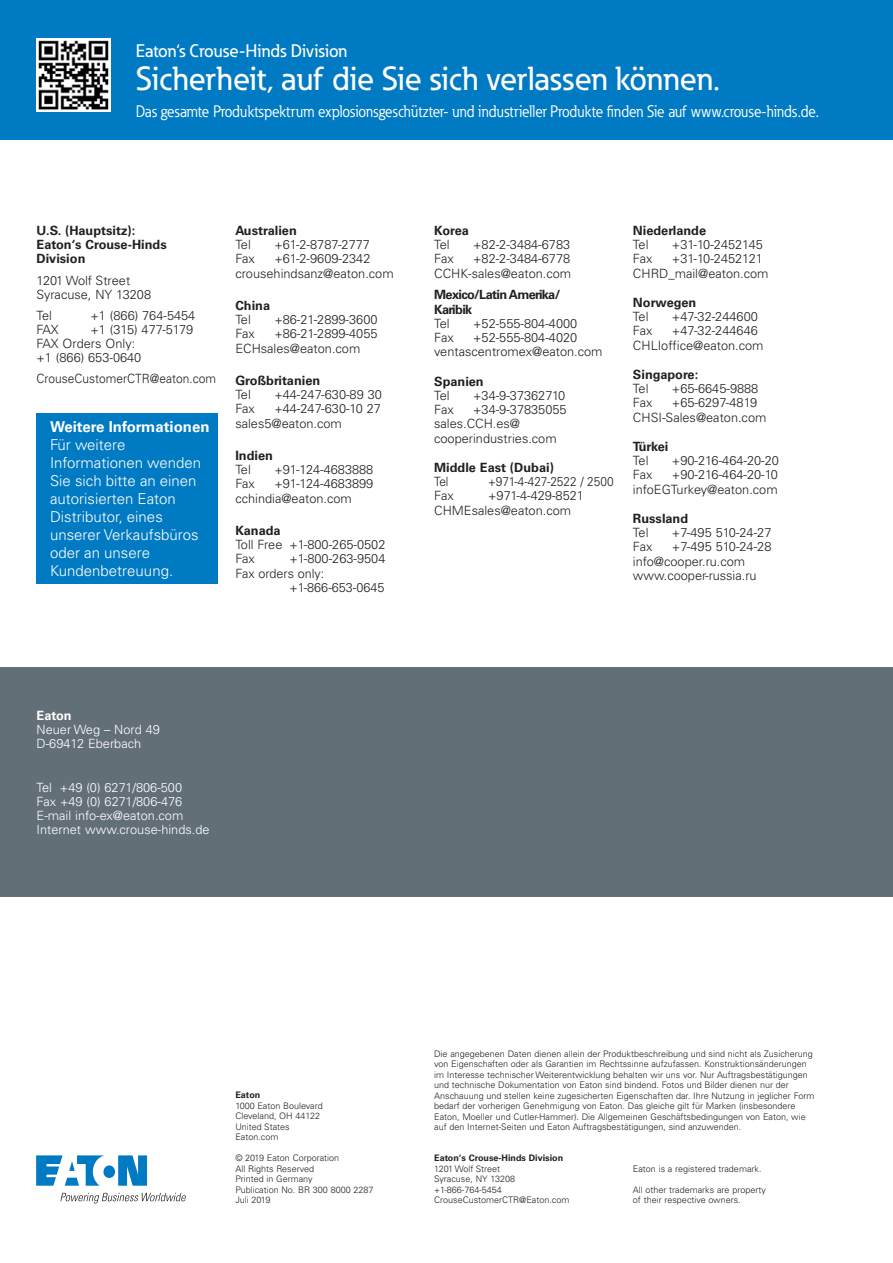
<style>
.page{position:relative;width:893px;height:1263px;background:#fff}
.page>*{position:absolute;margin:0;border:0;box-sizing:border-box;transform-origin:0 0}
.t1{font:500 33px "Eaton";color:#fff}
.t2{font:500 18px "Eaton";color:#fff}
.t3{font:16.5px "Eaton";color:#fff;scale:.9 1}
.t4{font:300 15px/18px "Univers LT Pro 45";color:#fff}
.t5{font:700 15px "Univers LT Pro 65";color:#fff}
.t6{font:300 12.75px/14.2px "Univers LT Pro 45";color:#231f20}
.t7{font:700 12.75px/14.2px "Univers LT Pro 65";color:#231f20}
.t8{font:300 12.75px/14.2px "Univers LT Pro 45";color:#fff}
.t9{font:300 12.75px "Univers LT Pro 45";color:#231f20;scale:.94 1}
.t10{font:700 12.75px/14.2px "Univers LT Pro 65";letter-spacing:-.05em;color:#231f20}
.t11{font:300 12.75px "Univers LT Pro 45";color:#231f20;scale:.93 1}
.t12{font:700 12.75px "Univers LT Pro 65";color:#fff}
.t13{font:300 9px/10.5px "Univers LT Pro 45";color:#231f20}
.t14{font:700 9px "Univers LT Pro 65";color:#231f20}
</style>
<div class="page">
<div style="left:0;top:0;width:893px;height:139px;background:#007ac2"></div>
<div style="left:37px;top:413px;width:181px;height:171px;background:#007ac2"></div>
<img style="left:37px;top:38px;width:73px;height:74px">
<div style="left:0;top:668px;width:893px;height:229px;background:#636f77"></div>
<svg style="left:36px;top:1155px;width:111px;height:31px"></svg>
<svg style="left:60px;top:1193px;width:126px;height:10px"></svg>
<h2 class="t2" style="left:136px;top:44px;width:213px">Eaton‘s Crouse-Hinds Division</h2>
<h1 class="t1" style="left:136px;top:66px;width:585px">Sicherheit, auf die Sie sich verlassen können.</h1>
<h3 class="t3" style="left:136px;top:105px;width:760px">Das gesamte Produktspektrum explosionsgeschützter- und industrieller Produkte finden Sie auf www.crouse-hinds.de.</h3>
<h3 class="t7" style="left:37px;top:225px;width:132px">U.S. (Hauptsitz):<br>Eaton‘s Crouse-Hinds<br>Division</h3>
<h3 class="t6" style="left:37px;top:275px;width:116px">1201 Wolf Street<br>Syracuse, NY 13208</h3>
<h3 class="t6" style="left:37px;top:309px;width:17px">Tel</h3>
<h3 class="t6" style="left:91px;top:309px;width:106px">+1 (866) 764-5454</h3>
<h3 class="t6" style="left:37px;top:324px;width:24px">FAX</h3>
<h3 class="t6" style="left:37px;top:324px;width:158px;text-indent:54px">+1 (315) 477-5179<br>FAX Orders Only:<br>+1 (866) 653-0640</h3>
<h3 class="t9" style="left:37px;top:373px;width:192px">CrouseCustomerCTR@eaton.com</h3>
<h3 class="t5" style="left:50px;top:421px;width:161px">Weitere Informationen</h3>
<h3 class="t4" style="left:50px;top:438px;width:153px">Für weitere<br>Informationen wenden<br>Sie sich bitte an einen autorisierten Eaton<br>Distributor, eines unserer Verkaufsbüros oder an unsere<br>Kundenbetreuung.</h3>
<h3 class="t7" style="left:235px;top:225px;width:63px">Australien</h3>
<h3 class="t6" style="left:235px;top:239px;width:17px">Tel</h3>
<h3 class="t6" style="left:274px;top:239px;width:97px">+61-2-8787-2777</h3>
<h3 class="t6" style="left:235px;top:253px;width:21px">Fax</h3>
<h3 class="t6" style="left:235px;top:253px;width:160px;text-indent:39px">+61-2-9609-2342 crousehindsanz@eaton.com</h3>
<h3 class="t7" style="left:235px;top:300px;width:36px">China</h3>
<h3 class="t6" style="left:235px;top:314px;width:17px">Tel</h3>
<h3 class="t6" style="left:274px;top:314px;width:105px">+86-21-2899-3600</h3>
<h3 class="t6" style="left:235px;top:328px;width:21px">Fax</h3>
<h3 class="t6" style="left:235px;top:328px;width:144px;text-indent:39px">+86-21-2899-4055<br>ECHsales@eaton.com</h3>
<h3 class="t7" style="left:235px;top:375px;width:86px">Großbritanien</h3>
<h3 class="t6" style="left:235px;top:389px;width:17px">Tel</h3>
<h3 class="t6" style="left:274px;top:389px;width:109px">+44-247-630-89 30</h3>
<h3 class="t6" style="left:235px;top:403px;width:21px">Fax</h3>
<h3 class="t6" style="left:235px;top:403px;width:147px;text-indent:39px">+44-247-630-10 27 sales5@eaton.com</h3>
<h3 class="t7" style="left:235px;top:450px;width:39px">Indien</h3>
<h3 class="t6" style="left:235px;top:464px;width:17px">Tel</h3>
<h3 class="t6" style="left:274px;top:464px;width:100px">+91-124-4683888</h3>
<h3 class="t6" style="left:235px;top:478px;width:21px">Fax</h3>
<h3 class="t6" style="left:235px;top:478px;width:139px;text-indent:39px">+91-124-4683899 cchindia@eaton.com</h3>
<h3 class="t7" style="left:235px;top:525px;width:47px">Kanada</h3>
<h3 class="t6" style="left:235px;top:539px;width:152px">Toll Free +1-800-265-0502<br>Fax</h3>
<h3 class="t6" style="left:289px;top:553px;width:98px">+1-800-263-9504</h3>
<h3 class="t6" style="left:235px;top:567px;width:91px">Fax orders only:</h3>
<h3 class="t6" style="left:289px;top:582px;width:97px">+1-866-653-0645</h3>
<h3 class="t7" style="left:434px;top:225px;width:36px">Korea</h3>
<h3 class="t6" style="left:434px;top:239px;width:17px">Tel</h3>
<h3 class="t6" style="left:473px;top:239px;width:99px">+82-2-3484-6783</h3>
<h3 class="t6" style="left:434px;top:253px;width:21px">Fax</h3>
<h3 class="t6" style="left:434px;top:253px;width:139px;text-align:right">+82-2-3484-6778<br>CCHK-sales@eaton.com</h3>
<h3 class="t10" style="left:434px;top:289px;width:128px">Mexico/Latin Amerika/<br>Karibik</h3>
<h3 class="t6" style="left:434px;top:318px;width:17px">Tel</h3>
<h3 class="t6" style="left:473px;top:318px;width:106px">+52-555-804-4000</h3>
<h3 class="t6" style="left:434px;top:332px;width:21px">Fax</h3>
<h3 class="t6" style="left:434px;top:332px;width:170px;text-indent:39px">+52-555-804-4020 ventascentromex@eaton.com</h3>
<h3 class="t7" style="left:434px;top:375px;width:51px">Spanien</h3>
<h3 class="t6" style="left:434px;top:390px;width:17px">Tel</h3>
<h3 class="t6" style="left:473px;top:390px;width:94px">+34-9-37362710</h3>
<h3 class="t6" style="left:434px;top:404px;width:21px">Fax</h3>
<h3 class="t6" style="left:434px;top:404px;width:134px;text-indent:39px">+34-9-37835055 sales.CCH.es@ cooperindustries.com</h3>
<h3 class="t7" style="left:434px;top:462px;width:121px">Middle East (Dubai)</h3>
<h3 class="t11" style="left:434px;top:477px;width:17px">Tel</h3>
<h3 class="t11" style="left:488px;top:477px;width:136px">+971-4-427-2522 / 2500</h3>
<h3 class="t6" style="left:434px;top:490px;width:21px">Fax</h3>
<h3 class="t6" style="left:434px;top:490px;width:151px;text-indent:54px">+971-4-429-8521<br>CHMEsales@eaton.com</h3>
<h3 class="t7" style="left:633px;top:225px;width:75px">Niederlande</h3>
<h3 class="t6" style="left:633px;top:239px;width:17px">Tel</h3>
<h3 class="t6" style="left:672px;top:239px;width:92px">+31-10-2452145</h3>
<h3 class="t6" style="left:633px;top:253px;width:21px">Fax</h3>
<h3 class="t6" style="left:633px;top:253px;width:137px;text-indent:39px">+31-10-2452121<br>CHRD_mail@eaton.com</h3>
<h3 class="t7" style="left:633px;top:297px;width:65px">Norwegen</h3>
<h3 class="t6" style="left:633px;top:311px;width:17px">Tel</h3>
<h3 class="t6" style="left:672px;top:311px;width:87px">+47-32-244600</h3>
<h3 class="t6" style="left:633px;top:325px;width:21px">Fax</h3>
<h3 class="t6" style="left:633px;top:325px;width:132px;text-indent:39px">+47-32-244646<br>CHLIoffice@eaton.com</h3>
<h3 class="t7" style="left:633px;top:369px;width:67px">Singapore:</h3>
<h3 class="t6" style="left:633px;top:383px;width:17px">Tel</h3>
<h3 class="t6" style="left:672px;top:383px;width:88px">+65-6645-9888</h3>
<h3 class="t6" style="left:633px;top:397px;width:21px">Fax</h3>
<h3 class="t6" style="left:633px;top:397px;width:135px;text-indent:39px">+65-6297-4819<br>CHSI-Sales@eaton.com</h3>
<h3 class="t7" style="left:633px;top:441px;width:37px">Türkei</h3>
<h3 class="t6" style="left:633px;top:455px;width:17px">Tel</h3>
<h3 class="t6" style="left:672px;top:455px;width:109px">+90-216-464-20-20</h3>
<h3 class="t6" style="left:633px;top:469px;width:21px">Fax</h3>
<h3 class="t6" style="left:633px;top:469px;width:147px;text-align:right">+90-216-464-20-10 infoEGTurkey@eaton.com</h3>
<h3 class="t7" style="left:633px;top:513px;width:57px">Russland</h3>
<h3 class="t6" style="left:633px;top:527px;width:17px">Tel</h3>
<h3 class="t6" style="left:672px;top:527px;width:101px">+7-495 510-24-27</h3>
<h3 class="t6" style="left:633px;top:541px;width:21px">Fax</h3>
<h3 class="t6" style="left:633px;top:541px;width:140px;text-indent:39px">+7-495 510-24-28 info@cooper.ru.com www.cooper-russia.ru</h3>
<h3 class="t12" style="left:37px;top:710px;width:37px">Eaton</h3>
<h3 class="t8" style="left:37px;top:724px;width:125px">Neuer Weg – Nord 49<br>D-69412 Eberbach</h3>
<h3 class="t8" style="left:37px;top:781px;width:174px">Tel +49 (0) 6271/806-500<br>Fax +49 (0) 6271/806-476<br>E-mail info-ex@eaton.com<br>Internet www.crouse-hinds.de</h3>
<p class="t13" style="left:434px;top:1049px;width:382px">Die angegebenen Daten dienen allein der Produktbeschreibung und sind nicht als Zusicherung von Eigenschaften oder als Garantien im Rechtssinne aufzufassen. Konstruktionsänderungen im Interesse technischer Weiterentwicklung behalten wir uns vor. Nur Auftragsbestätigungen und technische Dokumentation von Eaton sind bindend. Fotos und Bilder dienen nur der Anschauung und stellen keine zugesicherten Eigenschaften dar. Ihre Nutzung in jeglicher Form bedarf der vorherigen Genehmigung von Eaton. Das gleiche gilt für Marken (insbesondere Eaton, Moeller und Cutler-Hammer). Die Allgemeinen Geschäftsbedingungen von Eaton, wie auf den Internet-Seiten und Eaton Auftragsbestätigungen, sind anzuwenden.</p>
<p class="t14" style="left:235px;top:1092px;width:27px">Eaton</p>
<p class="t13" style="left:235px;top:1101px;width:89px">1000 Eaton Boulevard<br>Cleveland, OH 44122<br>United States<br>Eaton.com</p>
<p class="t13" style="left:235px;top:1154px;width:140px">© 2019 Eaton Corporation<br>All Rights Reserved<br>Printed in Germany<br>Publication No. BR 300 8000 2287<br>Juli 2019</p>
<p class="t14" style="left:434px;top:1155px;width:131px">Eaton‘s Crouse-Hinds Division</p>
<p class="t13" style="left:434px;top:1164px;width:137px">1201 Wolf Street<br>Syracuse, NY 13208 +1-866-764-5454<br>CrouseCustomerCTR@Eaton.com</p>
<p class="t13" style="left:633px;top:1164px;width:130px">Eaton is a registered trademark.</p>
<p class="t13" style="left:633px;top:1185px;width:134px">All other trademarks are property of their respective owners.</p>
</div>
